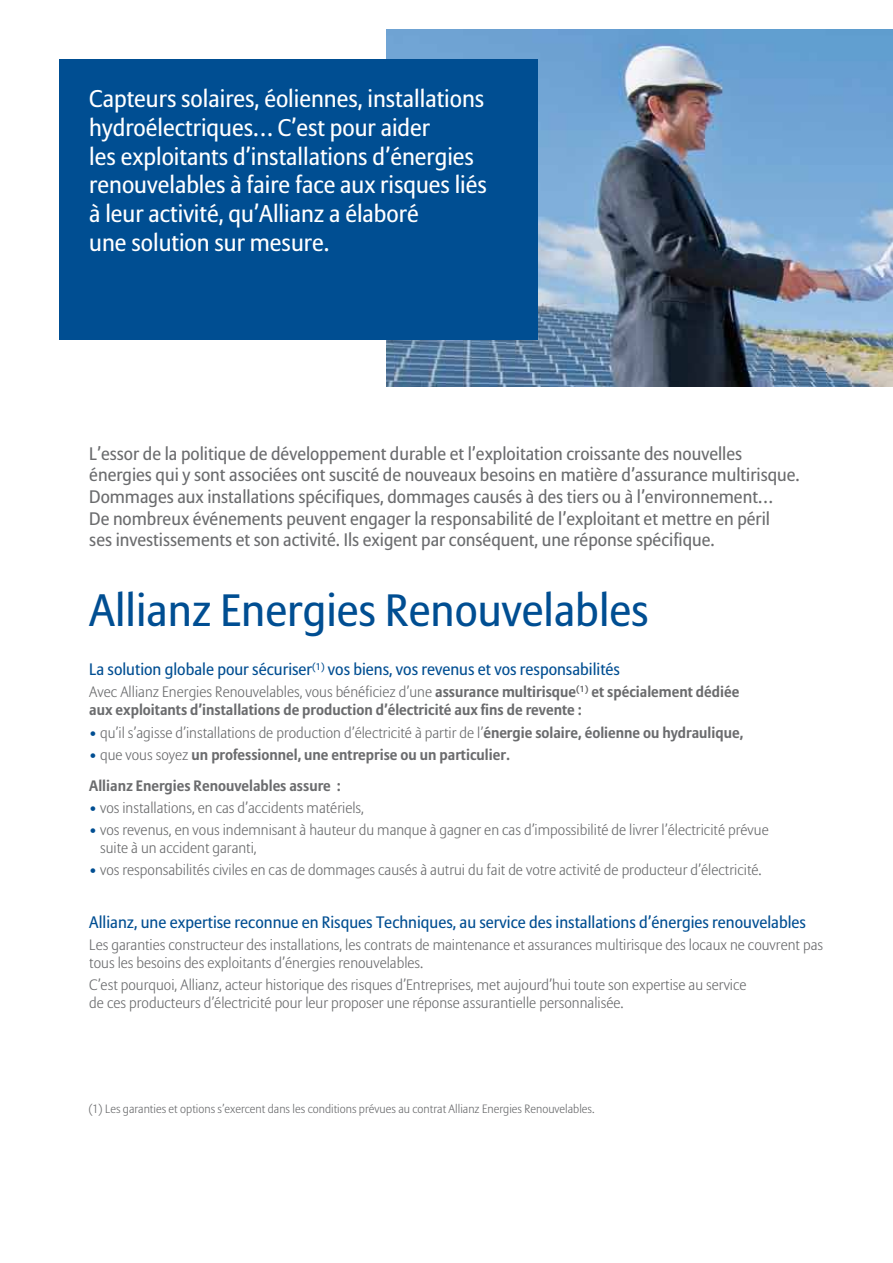
<style>
.page{position:relative;width:893px;height:1263px;background:#fff}
.page>*{position:absolute;margin:0;border:0;box-sizing:border-box;transform-origin:0 0}
.t1{font:45px "Allianz Sans";color:#004e92}
.t2{font:24px/28.8px "Allianz Sans";color:#fff}
.t3{font:18px/21.6px "Allianz Sans";color:#6b6c6e}
.t4{font:16.5px "Allianz Sans";color:#004e92}
.t5{font:300 15px/18px "Allianz Sans";color:#6b6c6e}
.t6{font:700 15px/18px "Allianz Sans";color:#6b6c6e}
.t7{font:300 12px "Allianz Sans";color:#6b6c6e}
.s1{font-weight:300}
.s2{color:#004e92}
.s3{font-weight:700}
.s4{font-weight:300;color:#004e92}
</style>
<div class="page">
<img style="left:386px;top:30px;width:507px;height:357px">
<div style="left:60px;top:60px;width:478px;height:280px;background:#004e92"></div>
<p class="t2" style="left:89px;top:85px;width:399px">Capteurs solaires, éoliennes, installations hydroélectriques… C’est pour aider<br>les exploitants d’installations d’énergies renouvelables à faire face aux risques liés à leur activité, qu’Allianz a élaboré<br>une solution sur mesure.</p>
<p class="t3" style="left:89px;top:443px;width:712px">L’essor de la politique de développement durable et l’exploitation croissante des nouvelles énergies qui y sont associées ont suscité de nouveaux besoins en matière d’assurance multirisque.<br>Dommages aux installations spécifiques, dommages causés à des tiers ou à l’environnement…<br>De nombreux événements peuvent engager la responsabilité de l’exploitant et mettre en péril<br>ses investissements et son activité. Ils exigent par conséquent, une réponse spécifique.</p>
<h1 class="t1" style="left:89px;top:583px;width:561px">Allianz Energies Renouvelables</h1>
<p class="t4" style="left:89px;top:659px;width:532px">La solution globale pour sécuriser<sup>(1)</sup> vos biens, vos revenus et vos responsabilités</p>
<p class="t6" style="left:89px;top:683px;width:652px"><span class="s1">Avec Allianz Energies Renouvelables, vous bénéficiez d’une</span> assurance multirisque<sup>(1)</sup> et spécialement dédiée aux exploitants d’installations de production d’électricité aux fins de revente :</p>
<p class="t5" style="left:89px;top:724px;width:655px"><span class="s2">•</span> qu’il s’agisse d’installations de production d’électricité à partir de l’<span class="s3">énergie solaire, éolienne ou hydraulique,</span></p>
<p class="t6" style="left:89px;top:740px;width:422px;line-height:30.8px"><span class="s4">•</span> <span class="s1">que vous soyez</span> un professionnel, une entreprise ou un particulier.<br>Allianz Energies Renouvelables assure :</p>
<p class="t5" style="left:89px;top:799px;width:276px"><span class="s2">•</span> vos installations, en cas d’accidents matériels,</p>
<p class="t5" style="left:100px;top:822px;width:670px;text-indent:-11px"><span class="s2">•</span> vos revenus, en vous indemnisant à hauteur du manque à gagner en cas d’impossibilité de livrer l’électricité prévue suite à un accident garanti,</p>
<p class="t5" style="left:89px;top:862px;width:674px"><span class="s2">•</span> vos responsabilités civiles en cas de dommages causés à autrui du fait de votre activité de producteur d’électricité.</p>
<p class="t4" style="left:89px;top:912px;width:718px">Allianz, une expertise reconnue en Risques Techniques, au service des installations d’énergies renouvelables</p>
<p class="t5" style="left:89px;top:936px;width:735px">Les garanties constructeur des installations, les contrats de maintenance et assurances multirisque des locaux ne couvrent pas tous les besoins des exploitants d’énergies renouvelables.</p>
<p class="t5" style="left:89px;top:977px;width:659px">C’est pourquoi, Allianz, acteur historique des risques d’Entreprises, met aujourd’hui toute son expertise au service de ces producteurs d’électricité pour leur proposer une réponse assurantielle personnalisée.</p>
<p class="t7" style="left:88px;top:1101px;width:508px">(1) Les garanties et options s’exercent dans les conditions prévues au contrat Allianz Energies Renouvelables.</p>
</div>
